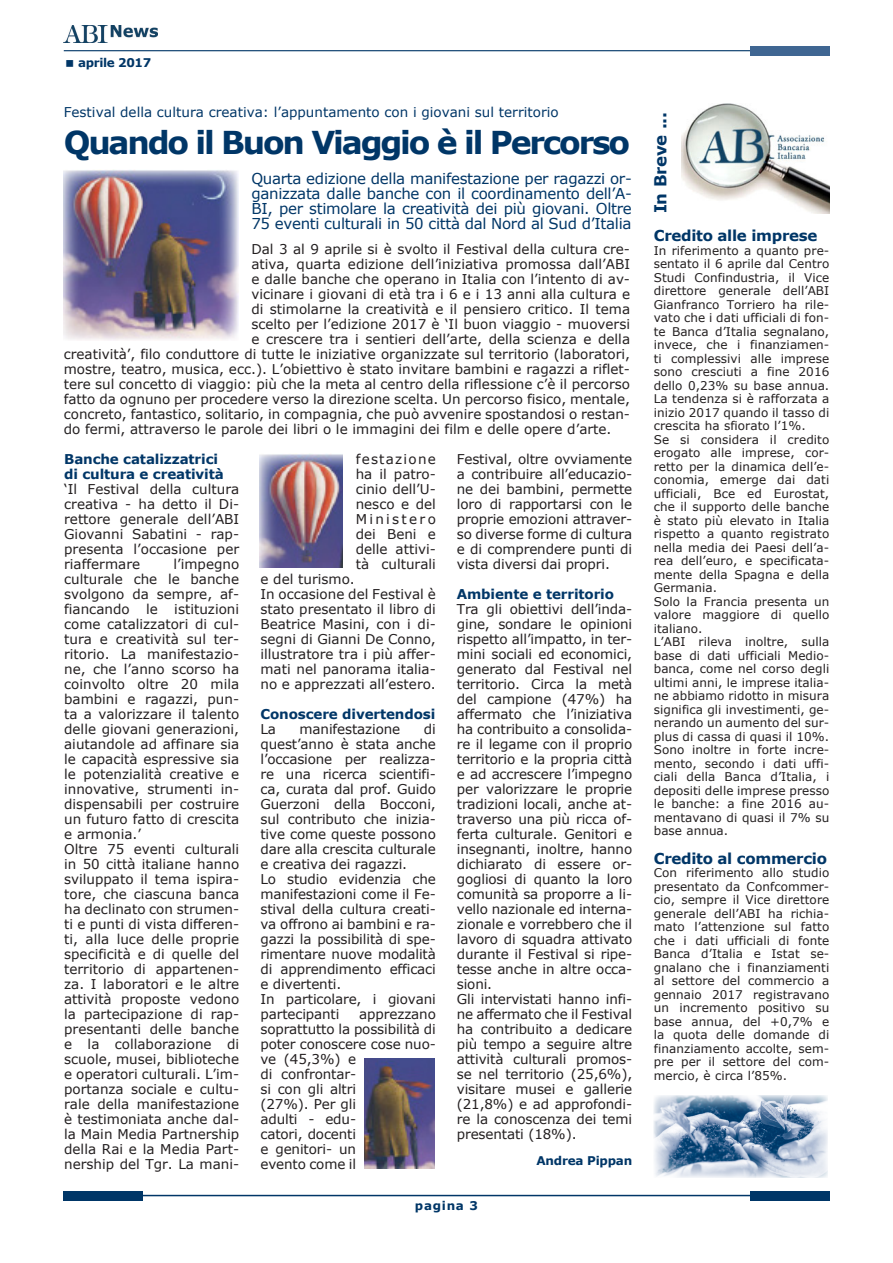
<style>
.page{position:relative;width:893px;height:1263px;background:#fff}
.page>*{position:absolute;margin:0;border:0;box-sizing:border-box;transform-origin:0 0}
.TESTO_ARTICOLO{font:700 31.5px "Verdana";letter-spacing:-.07em;color:#003667}
.t1{font:700 16.5px "Verdana";letter-spacing:-.01em;color:#003667}
.TESTO_ARTICOLO-2{font:15px/15px "Verdana";letter-spacing:-.02em;color:#003667;text-align:justify}
.TESTO_ARTICOLO-3{font:700 15px "Verdana";letter-spacing:-.02em;color:#003667}
.TESTO_ARTICOLO-4{font:13.5px/15px "Verdana";color:#231f20;text-align:justify}
.TESTO_ARTICOLO-5{font:700 13.5px "Verdana";letter-spacing:-.01em;color:#003667}
.TESTO_ARTICOLO-6{font:13.5px "Verdana";color:#003667}
.TESTO_ARTICOLO-7{font:12px/13.5px "Verdana";letter-spacing:.005em;color:#231f20;text-align:justify}
.TESTO_ARTICOLO-8{font:700 12px "Verdana";letter-spacing:-.02em;color:#003667}
.TESTATA{font:700 12px "Verdana";letter-spacing:.06em;color:#003667}
</style>
<div class="page">
<hr style="left:64px;top:50px;width:765px;height:1px;background:#003667">
<div style="left:750px;top:46px;width:79px;height:10px;background:#3f6692"></div>
<hr style="left:64px;top:1195px;width:765px;height:1px;background:#003667">
<div style="left:64px;top:1191px;width:79px;height:9px;background:#003667"></div>
<div style="left:750px;top:1191px;width:79px;height:9px;background:#003667"></div>
<img style="left:63px;top:25px;width:94px;height:18px">
<img style="left:654px;top:1095px;width:174px;height:83px">
<img style="left:63px;top:170px;width:176px;height:170px">
<img style="left:259px;top:454px;width:84px;height:114px">
<img style="left:365px;top:1059px;width:70px;height:110px">
<img style="left:682px;top:103px;width:147px;height:110px">
<p class="TESTO_ARTICOLO-8" style="left:78px;top:54px;width:75px">aprile 2017</p>
<p class="TESTO_ARTICOLO-6" style="left:64px;top:103px;width:496px">Festival della cultura creativa: l’appuntamento con i giovani sul territorio</p>
<p class="TESTO_ARTICOLO" style="left:64px;top:120px;width:568px">Quando il Buon Viaggio è il Percorso</p>
<p class="TESTO_ARTICOLO-2" style="left:251px;top:170px;width:382px">Quarta edizione della manifestazione per ragazzi or&shy;ganizzata dalle banche con il coordinamento dell’A-BI, per stimolare la creatività dei più giovani. Oltre 75 eventi culturali in 50 città dal Nord al Sud d’Italia</p>
<p class="TESTO_ARTICOLO-4" style="left:251px;top:241px;width:380px">Dal 3 al 9 aprile si è svolto il Festival della cultura cre-</p>
<p class="TESTO_ARTICOLO-4" style="left:251px;top:256px;width:380px">ativa, quarta edizione dell’iniziativa promossa dall’ABI</p>
<p class="TESTO_ARTICOLO-4" style="left:251px;top:271px;width:380px">e dalle banche che operano in Italia con l’intento di av-</p>
<p class="TESTO_ARTICOLO-4" style="left:251px;top:286px;width:380px">vicinare i giovani di età tra i 6 e i 13 anni alla cultura e</p>
<p class="TESTO_ARTICOLO-4" style="left:251px;top:301px;width:380px">di stimolarne la creatività e il pensiero critico. Il tema</p>
<p class="TESTO_ARTICOLO-4" style="left:251px;top:316px;width:380px">scelto per l’edizione 2017 è ‘Il buon viaggio - muoversi</p>
<p class="TESTO_ARTICOLO-4" style="left:251px;top:331px;width:380px">e crescere tra i sentieri dell’arte, della scienza e della</p>
<p class="TESTO_ARTICOLO-4" style="left:64px;top:346px;width:568px">creatività’, filo conduttore di tutte le iniziative organizzate sul territorio (laboratori,</p>
<p class="TESTO_ARTICOLO-4" style="left:64px;top:361px;width:568px">mostre, teatro, musica, ecc.). L’obiettivo è stato invitare bambini e ragazzi a riflet-</p>
<p class="TESTO_ARTICOLO-4" style="left:64px;top:376px;width:568px">tere sul concetto di viaggio: più che la meta al centro della riflessione c’è il percorso</p>
<p class="TESTO_ARTICOLO-4" style="left:64px;top:391px;width:568px">fatto da ognuno per procedere verso la direzione scelta. Un percorso fisico, mentale,</p>
<p class="TESTO_ARTICOLO-4" style="left:64px;top:406px;width:568px">concreto, fantastico, solitario, in compagnia, che può avvenire spostandosi o restan-</p>
<p class="TESTO_ARTICOLO-4" style="left:64px;top:421px;width:549px">do fermi, attraverso le parole dei libri o le immagini dei film e delle opere d’arte.</p>
<p class="TESTO_ARTICOLO-5" style="left:64px;top:450px;width:155px">Banche catalizzatrici</p>
<p class="TESTO_ARTICOLO-5" style="left:64px;top:465px;width:161px">di cultura e creatività</p>
<p class="TESTO_ARTICOLO-4" style="left:64px;top:482px;width:177px">‘Il Festival della cultura creativa - ha detto il Di&shy;rettore generale dell’ABI Giovanni Sabatini - rap&shy;presenta l’occasione per riaffermare</p>
<p class="TESTO_ARTICOLO-4" style="left:356px;top:452px;width:82px">festazione ha il patro&shy;cinio dell’U&shy;nesco e del Ministero dei Beni e delle attivi&shy;tà culturali</p>
<p class="TESTO_ARTICOLO-4" style="left:457px;top:452px;width:177px">Festival, oltre ovviamente a contribuire all’educazio&shy;ne dei bambini, permette loro di rapportarsi con le proprie emozioni attraver&shy;so diverse forme di cultura e di comprendere punti di vista diversi dai propri.</p>
<p class="TESTO_ARTICOLO-5" style="left:457px;top:585px;width:159px">Ambiente e territorio</p>
<p class="TESTO_ARTICOLO-4" style="left:457px;top:602px;width:177px">Tra gli obiettivi dell’inda&shy;gine, sondare le opinioni rispetto all’impatto, in ter&shy;mini sociali ed economici, generato dal Festival nel territorio. Circa la metà del campione (47%) ha affermato che l’iniziativa ha contribuito a consolida&shy;re il legame con il proprio territorio e la propria città e ad accrescere l’impegno per valorizzare le proprie tradizioni locali, anche at&shy;traverso una più ricca of&shy;ferta culturale. Genitori e insegnanti, inoltre, hanno dichiarato di essere or&shy;gogliosi di quanto la loro comunità sa proporre a li&shy;vello nazionale ed interna&shy;zionale e vorrebbero che il lavoro di squadra attivato durante il Festival si ripe&shy;tesse anche in altre occa&shy;sioni.</p>
<p class="TESTO_ARTICOLO-4" style="left:457px;top:992px;width:177px">Gli intervistati hanno infi&shy;ne affermato che il Festival ha contribuito a dedicare più tempo a seguire altre attività culturali promos&shy;se nel territorio (25,6%), visitare musei e gallerie (21,8%) e ad approfondi&shy;re la conoscenza dei temi presentati (18%).</p>
<p class="TESTO_ARTICOLO-8" style="left:537px;top:1152px;width:97px">Andrea Pippan</p>
<p class="TESTO_ARTICOLO-4" style="left:64px;top:557px;width:176px;text-indent:109px">l’impegno culturale che le banche svolgono da sempre, af&shy;fiancando le istituzioni come catalizzatori di cul&shy;tura e creatività sul ter&shy;ritorio. La manifestazio&shy;ne, che l’anno scorso ha coinvolto oltre 20 mila bambini e ragazzi, pun&shy;ta a valorizzare il talento delle giovani generazioni, aiutandole ad affinare sia le capacità espressive sia le potenzialità creative e innovative, strumenti in&shy;dispensabili per costruire un futuro fatto di crescita e armonia.’</p>
<p class="TESTO_ARTICOLO-4" style="left:64px;top:842px;width:177px">Oltre 75 eventi culturali in 50 città italiane hanno sviluppato il tema ispira&shy;tore, che ciascuna banca ha declinato con strumen&shy;ti e punti di vista differen&shy;ti, alla luce delle proprie specificità e di quelle del territorio di appartenen&shy;za. I laboratori e le altre attività proposte vedono la partecipazione di rap&shy;presentanti delle banche e la collaborazione di scuole, musei, biblioteche e operatori culturali. L’im&shy;portanza sociale e cultu&shy;rale della manifestazione è testimoniata anche dal&shy;la Main Media Partnership della Rai e la Media Part&shy;nership del Tgr. La mani-</p>
<p class="TESTO_ARTICOLO-4" style="left:260px;top:572px;width:96px">e del turismo.</p>
<p class="TESTO_ARTICOLO-4" style="left:260px;top:587px;width:177px">In occasione del Festival è stato presentato il libro di Beatrice Masini, con i di&shy;segni di Gianni De Conno, illustratore tra i più affer&shy;mati nel panorama italia&shy;no e apprezzati all’estero.</p>
<p class="TESTO_ARTICOLO-5" style="left:260px;top:705px;width:176px">Conoscere divertendosi</p>
<p class="TESTO_ARTICOLO-4" style="left:260px;top:722px;width:17px">La</p>
<p class="TESTO_ARTICOLO-4" style="left:300px;top:722px;width:102px">manifestazione</p>
<p class="TESTO_ARTICOLO-4" style="left:260px;top:722px;width:177px;text-indent:163px">di quest’anno è stata anche l’occasione per realizza&shy;re una ricerca scientifi&shy;ca, curata dal prof. Guido Guerzoni della Bocconi, sul contributo che inizia&shy;tive come queste possono dare alla crescita culturale e creativa dei ragazzi.</p>
<p class="TESTO_ARTICOLO-4" style="left:260px;top:872px;width:177px">Lo studio evidenzia che manifestazioni come il Fe&shy;stival della cultura creati&shy;va offrono ai bambini e ra&shy;gazzi la possibilità di spe&shy;rimentare nuove modalità di apprendimento efficaci e divertenti.</p>
<p class="TESTO_ARTICOLO-4" style="left:260px;top:992px;width:177px">In particolare, i giovani partecipanti</p>
<p class="TESTO_ARTICOLO-4" style="left:260px;top:1007px;width:177px;text-align:left;text-indent:99px">apprezzano soprattutto la possibilità di poter conoscere cose nuo&shy;ve (45,3%) e<br>di confrontar-<br>si con gli altri<br>(27%). Per gli<br>adulti - edu-<br>catori, docenti<br>e genitori- un<br>evento come il</p>
<p class="TESTATA" style="left:415px;top:1197px;width:65px">pagina 3</p>
<p class="t1" style="left:649px;top:213px;width:103px;rotate:-90deg">In Breve ...</p>
<p class="TESTO_ARTICOLO-3" style="left:654px;top:225px;width:165px">Credito alle imprese</p>
<p class="TESTO_ARTICOLO-7" style="left:654px;top:243px;width:177px">In riferimento a quanto pre&shy;sentato il 6 aprile dal Centro Studi Confindustria, il Vice direttore generale dell’ABI Gianfranco Torriero ha rile&shy;vato che i dati ufficiali di fon&shy;te Banca d’Italia segnalano, invece, che i finanziamen&shy;ti complessivi alle imprese sono cresciuti a fine 2016 dello 0,23% su base annua.<br>La tendenza si è rafforzata a inizio 2017 quando il tasso di crescita ha sfiorato l’1%.</p>
<p class="TESTO_ARTICOLO-7" style="left:654px;top:432px;width:177px">Se si considera il credito erogato alle imprese, cor&shy;retto per la dinamica dell’e&shy;conomia, emerge dai dati ufficiali, Bce ed Eurostat, che il supporto delle banche è stato più elevato in Italia rispetto a quanto registrato nella media dei Paesi dell’a&shy;rea dell’euro, e specificata&shy;mente della Spagna e della Germania.</p>
<p class="TESTO_ARTICOLO-7" style="left:654px;top:594px;width:177px">Solo la Francia presenta un valore maggiore di quello italiano.</p>
<p class="TESTO_ARTICOLO-7" style="left:654px;top:635px;width:177px">L’ABI rileva inoltre, sulla base di dati ufficiali Medio&shy;banca, come nel corso degli ultimi anni, le imprese italia&shy;ne abbiamo ridotto in misura significa gli investimenti, ge&shy;nerando un aumento del sur&shy;plus di cassa di quasi il 10%.</p>
<p class="TESTO_ARTICOLO-7" style="left:654px;top:743px;width:177px">Sono inoltre in forte incre&shy;mento, secondo i dati uffi&shy;ciali della Banca d’Italia, i depositi delle imprese presso le banche: a fine 2016 au&shy;mentavano di quasi il 7% su base annua.</p>
<p class="TESTO_ARTICOLO-3" style="left:654px;top:847px;width:175px">Credito al commercio</p>
<p class="TESTO_ARTICOLO-7" style="left:654px;top:866px;width:177px">Con riferimento allo studio presentato da Confcommer&shy;cio, sempre il Vice direttore generale dell’ABI ha richia&shy;mato l’attenzione sul fatto che i dati ufficiali di fonte Banca d’Italia e Istat se&shy;gnalano che i finanziamenti al settore del commercio a gennaio 2017 registravano un incremento positivo su base annua, del +0,7% e la quota delle domande di finanziamento accolte, sem&shy;pre per il settore del com&shy;mercio, è circa l’85%.</p>
</div>
